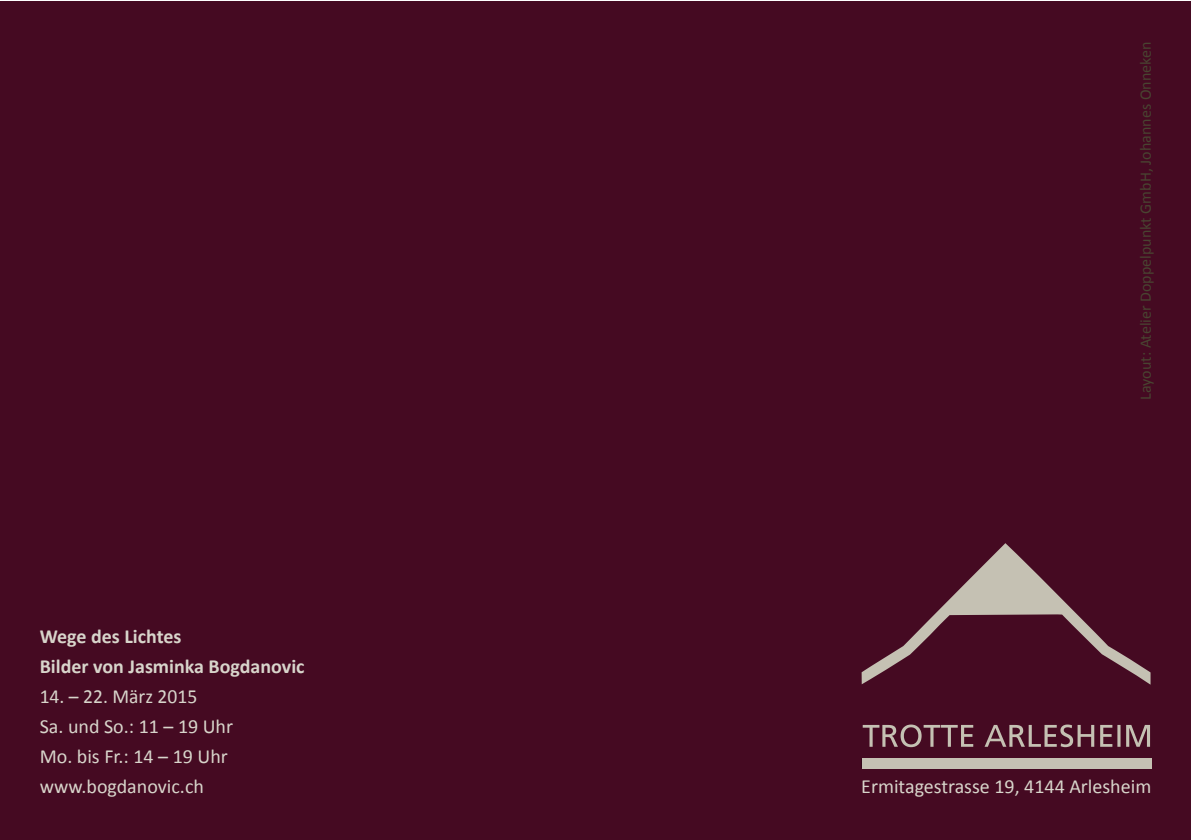
<style>
.page{position:relative;width:1191px;height:840px;background:#fff}
.page>*{position:absolute;margin:0;border:0;box-sizing:border-box;transform-origin:0 0}
.t1{font:20px/30px "Calibri";color:#d8d5cb}
.t2{font:700 20px/30px "Calibri";color:#d8d5cb}
.t3{font:16px "Calibri";color:#494431}
</style>
<div class="page">
<div style="left:0;top:1px;width:1190px;height:838px;background:#450a22"></div>
<svg style="left:862px;top:724px;width:288px;height:22px"></svg>
<svg style="left:861px;top:543px;width:289px;height:141px"></svg>
<div style="left:861px;top:758px;width:290px;height:10px;background:#c5c1b3"></div>
<p class="t2" style="left:40px;top:620px;width:266px">Wege des Lichtes<br>Bilder von Jasminka Bogdanovic</p>
<p class="t1" style="left:40px;top:680px;width:195px">14. – 22. März 2015<br>Sa. und So.: 11 – 19 Uhr<br>Mo. bis Fr.: 14 – 19 Uhr www.bogdanovic.ch</p>
<p class="t3" style="left:1135px;top:399px;width:359px;rotate:-90deg">Layout: Atelier Doppelpunkt GmbH, Johannes Onneken</p>
<p class="t1" style="left:861px;top:770px;width:291px">Ermitagestrasse 19, 4144 Arlesheim</p>
</div>
